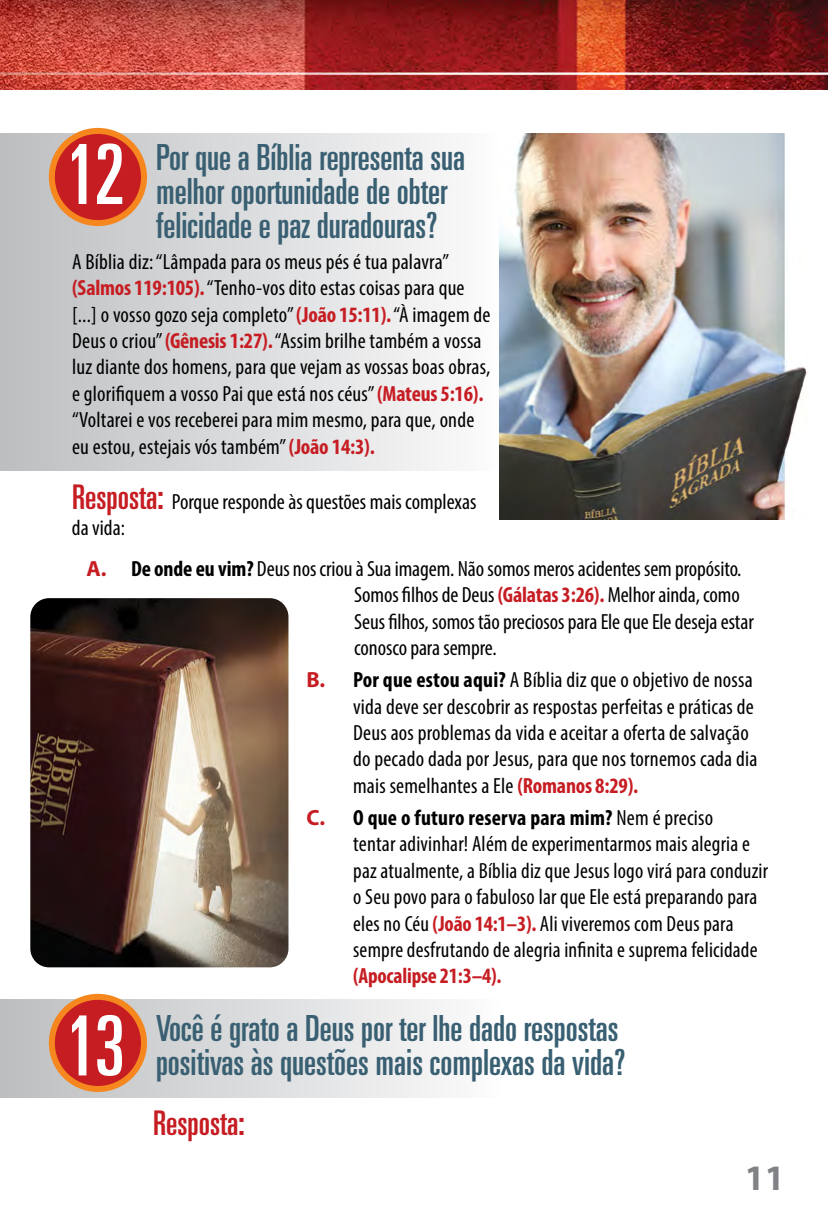
<style>
.page{position:relative;width:828px;height:1224px;background:#fff}
.page>*{position:absolute;margin:0;border:0;box-sizing:border-box;transform-origin:0 0}
.t1{font:ultra-condensed 83px "Univers";color:#fff}
.t2{font:ultra-condensed 36px/34px "Univers";color:#395f72}
.t3{font:700 36px "Myriad Pro";color:#808285}
.t4{font:ultra-condensed 34px "Univers";color:#c61d23}
.t5{font:condensed 22px/26.4px "Myriad Pro";letter-spacing:.01em;color:#000}
.t6{font:700 condensed 22px "Myriad Pro";letter-spacing:-.01em;color:#c61d23}
.s1{font-weight:700;color:#c61d23}
.s2{font-family:"Univers";font-stretch:ultra-condensed;font-size:34px;color:#c61d23}
.s3{font-weight:700;font-stretch:normal;color:#c61d23}
.s4{font-weight:700}
</style>
<div class="page">
<div style="left:0;top:1000px;width:500px;height:98px;background:linear-gradient(to right,#bfb9b4,#fbfdff)"></div>
<div style="left:52px;top:997px;width:92px;height:92px;background:#c61d23;border-radius:50%"></div>
<div style="left:49px;top:994px;width:98px;height:98px;border:6px solid #f6871f;border-radius:50%"></div>
<div style="left:0;top:134px;width:500px;height:337px;background:linear-gradient(to right,#bcbdbf,#fcfcfc)"></div>
<div style="left:52px;top:131px;width:92px;height:92px;background:#c61d23;border-radius:50%"></div>
<div style="left:49px;top:128px;width:98px;height:98px;border:6px solid #f6871f;border-radius:50%"></div>
<img style="left:0;top:0;width:828px;height:90px">
<img style="left:500px;top:134px;width:307px;height:385px">
<img style="left:30px;top:598px;width:258px;height:369px">
<h1 class="t1" style="left:65px;top:127px;width:61px">12</h1>
<h2 class="t2" style="left:156px;top:140px;width:311px">Por que a Bíblia representa sua melhor oportunidade de obter felicidade e paz duradouras?</h2>
<p class="t5" style="left:72px;top:248px;width:420px">A Bíblia diz: “Lâmpada para os meus pés é tua palavra” <span class="s1">(Salmos 119:105).</span> “Tenho-vos dito estas coisas para que [...] o vosso gozo seja completo” <span class="s1">(João 15:11).</span> “À imagem de Deus o criou” <span class="s1">(Gênesis 1:27).</span> “Assim brilhe também a vossa luz diante dos homens, para que vejam as vossas boas obras, e glorifiquem a vosso Pai que está nos céus” <span class="s1">(Mateus 5:16). </span>“Voltarei e vos receberei para mim mesmo, para que, onde eu estou, estejais vós também” <span class="s1">(João 14:3).</span></p>
<p class="t5" style="left:72px;top:488px;width:406px"><span class="s2">Resposta:</span> Porque responde às questões mais complexas da vida:</p>
<p class="t5" style="left:354px;top:555px;width:401px;text-indent:-268px"><span class="s3">A.</span> <span class="s4">De onde eu vim?</span> Deus nos criou à Sua imagem. Não somos meros acidentes sem propósito.<br>Somos filhos de Deus <span class="s1">(Gálatas 3:26).</span> Melhor ainda, como Seus filhos, somos tão preciosos para Ele que Ele deseja estar conosco para sempre.</p>
<p class="t5" style="left:353px;top:667px;width:406px;text-indent:-47px"><span class="s3">B.</span> <span class="s4">Por que estou aqui?</span> A Bíblia diz que o objetivo de nossa vida deve ser descobrir as respostas perfeitas e práticas de Deus aos problemas da vida e aceitar a oferta de salvação do pecado dada por Jesus, para que nos tornemos cada dia mais semelhantes a Ele <span class="s1">(Romanos 8:29).</span></p>
<p class="t5" style="left:353px;top:804px;width:416px;text-indent:-47px"><span class="s3">C.</span> <span class="s4">O que o futuro reserva para mim?</span> Nem é preciso<br>tentar adivinhar! Além de experimentarmos mais alegria e paz atualmente, a Bíblia diz que Jesus logo virá para conduzir o Seu povo para o fabuloso lar que Ele está preparando para eles no Céu <span class="s1">(João 14:1–3).</span> Ali viveremos com Deus para sempre desfrutando de alegria infinita e suprema felicidade</p>
<p class="t6" style="left:353px;top:962px;width:150px">(Apocalipse 21:3–4).</p>
<h1 class="t1" style="left:65px;top:999px;width:61px">13</h1>
<h2 class="t2" style="left:156px;top:1011px;width:471px">Você é grato a Deus por ter lhe dado respostas positivas às questões mais complexas da vida?</h2>
<h3 class="t4" style="left:153px;top:1103px;width:93px">Resposta:</h3>
<h2 class="t3" style="left:745px;top:1155px;width:41px">11</h2>
</div>
